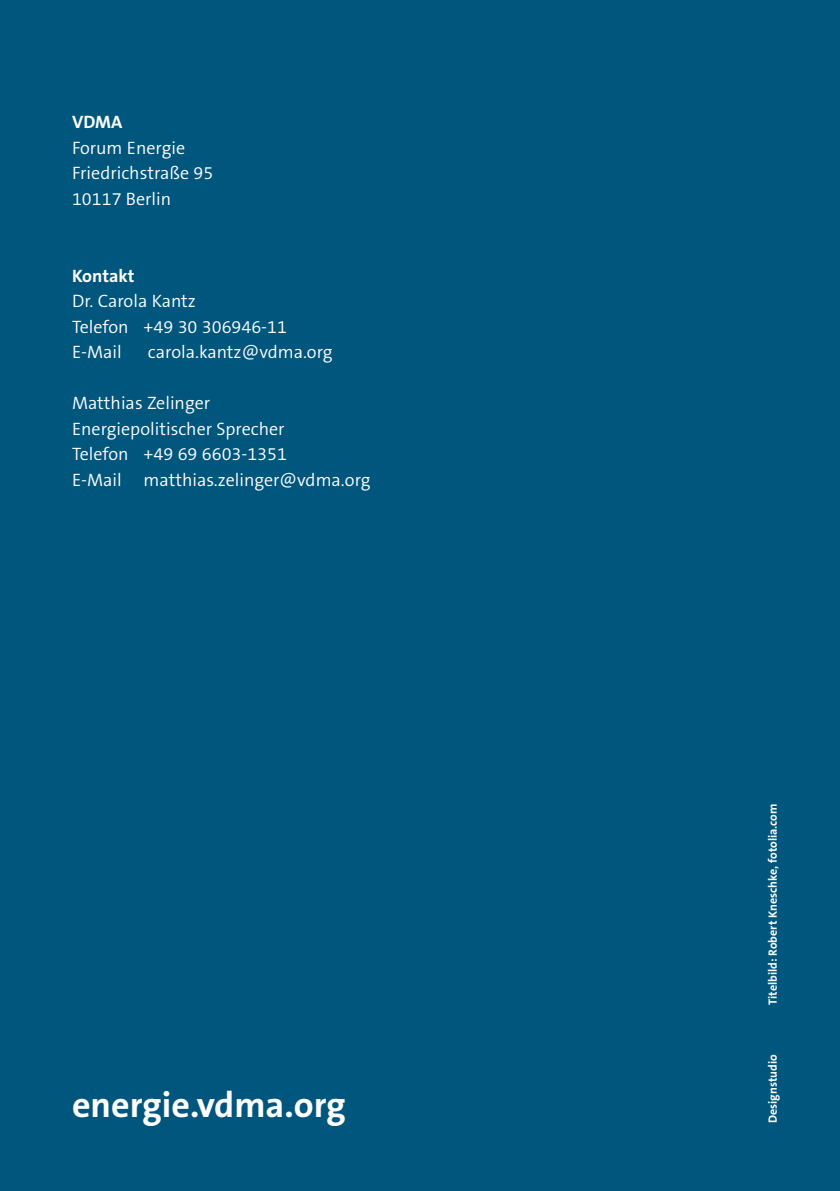
<style>
.page{position:relative;width:840px;height:1191px;background:#fff}
.page>*{position:absolute;margin:0;border:0;box-sizing:border-box;transform-origin:0 0}
.t1{font:700 36px "The Sans B Plus W7";color:#fff}
.t2{font:300 18px/25.6px "The Sans B Plus W4";color:#fff}
.t3{font:700 18px "The Sans B Plus W7";color:#fff}
.t4{font:700 12px "The Sans B Plus W7";color:#fff}
</style>
<div class="page">
<div style="left:0;top:0;width:839px;height:1191px;background:#00567d"></div>
<p class="t3" style="left:72px;top:111px;width:52px">VDMA</p>
<p class="t2" style="left:72px;top:135px;width:143px">Forum Energie<br>Friedrichstraße 95<br>10117 Berlin</p>
<p class="t3" style="left:72px;top:264px;width:64px">Kontakt</p>
<p class="t2" style="left:72px;top:288px;width:216px">Dr. Carola Kantz<br>Telefon +49 30 306946-11<br>E-Mail</p>
<p class="t2" style="left:148px;top:339px;width:186px">carola.kantz@vdma.org</p>
<p class="t2" style="left:72px;top:390px;width:300px">Matthias Zelinger<br>Energiepolitischer Sprecher<br>Telefon +49 69 6603-1351<br>E-Mail matthias.zelinger@vdma.org</p>
<h1 class="t1" style="left:72px;top:1081px;width:275px">energie.vdma.org</h1>
<p class="t4" style="left:764px;top:1005px;width:203px;rotate:-90deg">Titelbild: Robert Kneschke, fotolia.com</p>
<p class="t4" style="left:764px;top:1123px;width:70px;rotate:-90deg">Designstudio</p>
</div>
